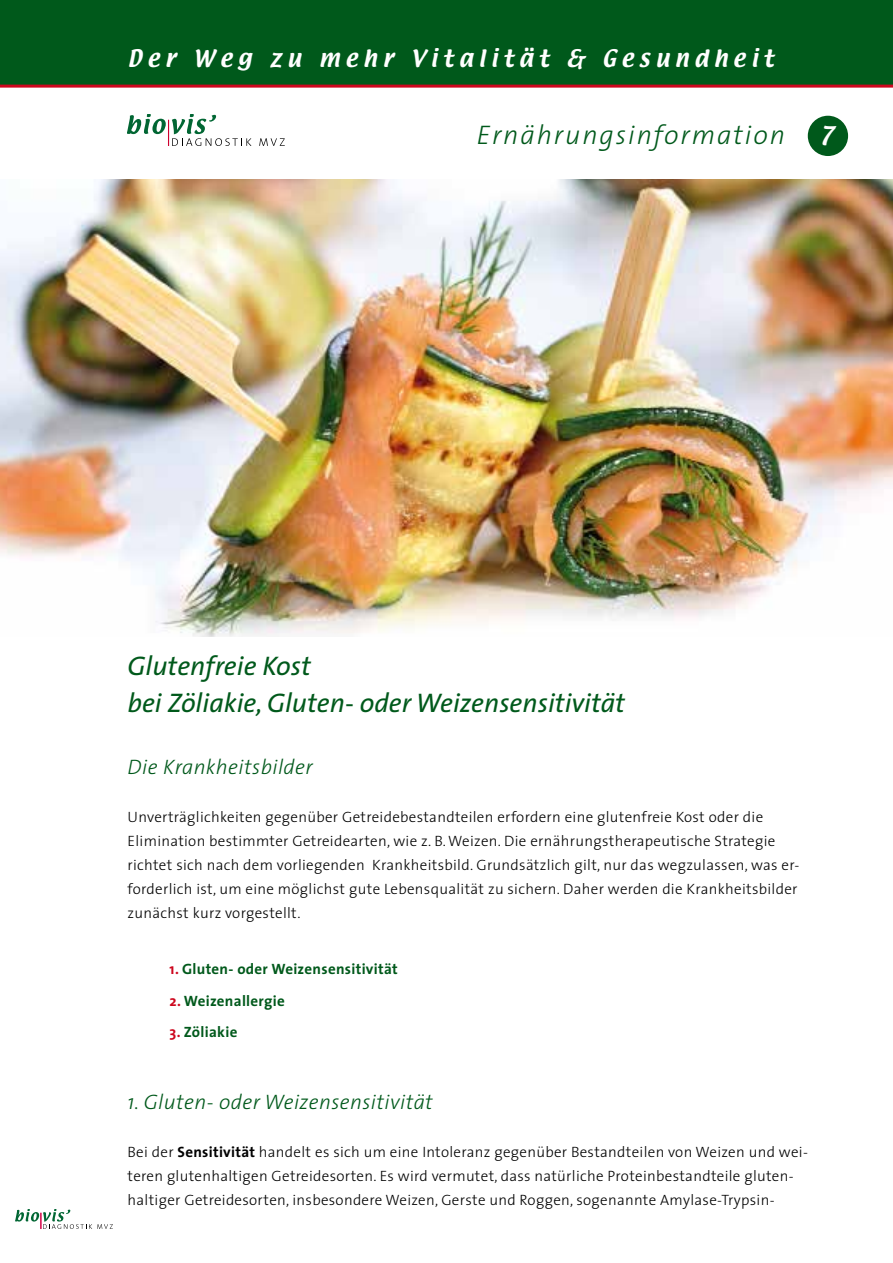
<style>
.page{position:relative;width:893px;height:1263px;background:#fff}
.page>*{position:absolute;margin:0;border:0;box-sizing:border-box;transform-origin:0 0}
.t1{font:italic 27px/37.5px "The Sans";color:#00591b}
.t2{font:italic 300 27px "The Sans";letter-spacing:.07em;color:#00591b}
.t3{font:22.2px "Textile";color:#fff}
.t4{font:italic 300 21px "The Sans";letter-spacing:.02em;color:#00591b}
.t5{font:21px "Textile";letter-spacing:.26em;color:#fff}
.t6{font:300 15px/24px "The Sans";letter-spacing:.02em;color:#000}
.t7{font:700 15px "The Sans";letter-spacing:.02em;color:#00591b}
.s1{color:#cd071e}
.s2{font-weight:700}
</style>
<div class="page">
<img style="left:0;top:179px;width:893px;height:457px">
<svg style="left:15px;top:1209px;width:98px;height:20px"></svg>
<div style="left:0;top:0;width:893px;height:85px;background:#00591b"></div>
<svg style="left:259px;top:138px;width:26px;height:8px"></svg>
<svg style="left:128px;top:115px;width:123px;height:31px"></svg>
<hr style="left:0;top:85px;width:893px;height:3px;background:#cd071e">
<div style="left:807px;top:115px;width:42px;height:42px;background:#00591b;border-radius:50%"></div>
<div style="left:806px;top:114px;width:44px;height:44px;border:2px solid #fff;border-radius:50%"></div>
<h3 class="t5" style="left:128px;top:43px;width:648px">Der Weg zu mehr Vitalität &amp; Gesundheit</h3>
<h1 class="t2" style="left:477px;top:113px;width:310px">Ernährungsinformation</h1>
<h2 class="t3" style="left:819px;top:121px;width:16px">7</h2>
<h1 class="t1" style="left:128px;top:646px;width:499px">Glutenfreie Kost<br>bei Zöliakie, Gluten- oder Weizensensitivität</h1>
<h3 class="t4" style="left:128px;top:750px;width:187px">Die Krankheitsbilder</h3>
<p class="t6" style="left:128px;top:805px;width:673px">Unverträglichkeiten gegenüber Getreidebestandteilen erfordern eine glutenfreie Kost oder die Elimination bestimmter Getreidearten, wie z. B. Weizen. Die ernährungstherapeutische Strategie richtet sich nach dem vorliegenden Krankheitsbild. Grundsätzlich gilt, nur das wegzulassen, was er&shy;forderlich ist, um eine möglichst gute Lebensqualität zu sichern. Daher werden die Krankheitsbilder zunächst kurz vorgestellt.</p>
<p class="t7" style="left:170px;top:956px;width:230px"><span class="s1">1.</span> Gluten- oder Weizensensitivität</p>
<p class="t7" style="left:170px;top:988px;width:117px"><span class="s1">2.</span> Weizenallergie</p>
<p class="t7" style="left:170px;top:1019px;width:69px"><span class="s1">3.</span> Zöliakie</p>
<h3 class="t4" style="left:128px;top:1084px;width:307px">1. Gluten- oder Weizensensitivität</h3>
<p class="t6" style="left:128px;top:1139px;width:682px">Bei der <span class="s2">Sensitivität</span> handelt es sich um eine Intoleranz gegenüber Bestandteilen von Weizen und wei&shy;teren glutenhaltigen Getreidesorten. Es wird vermutet, dass natürliche Proteinbestandteile gluten&shy;haltiger Getreidesorten, insbesondere Weizen, Gerste und Roggen, sogenannte Amylase-Trypsin-</p>
</div>
